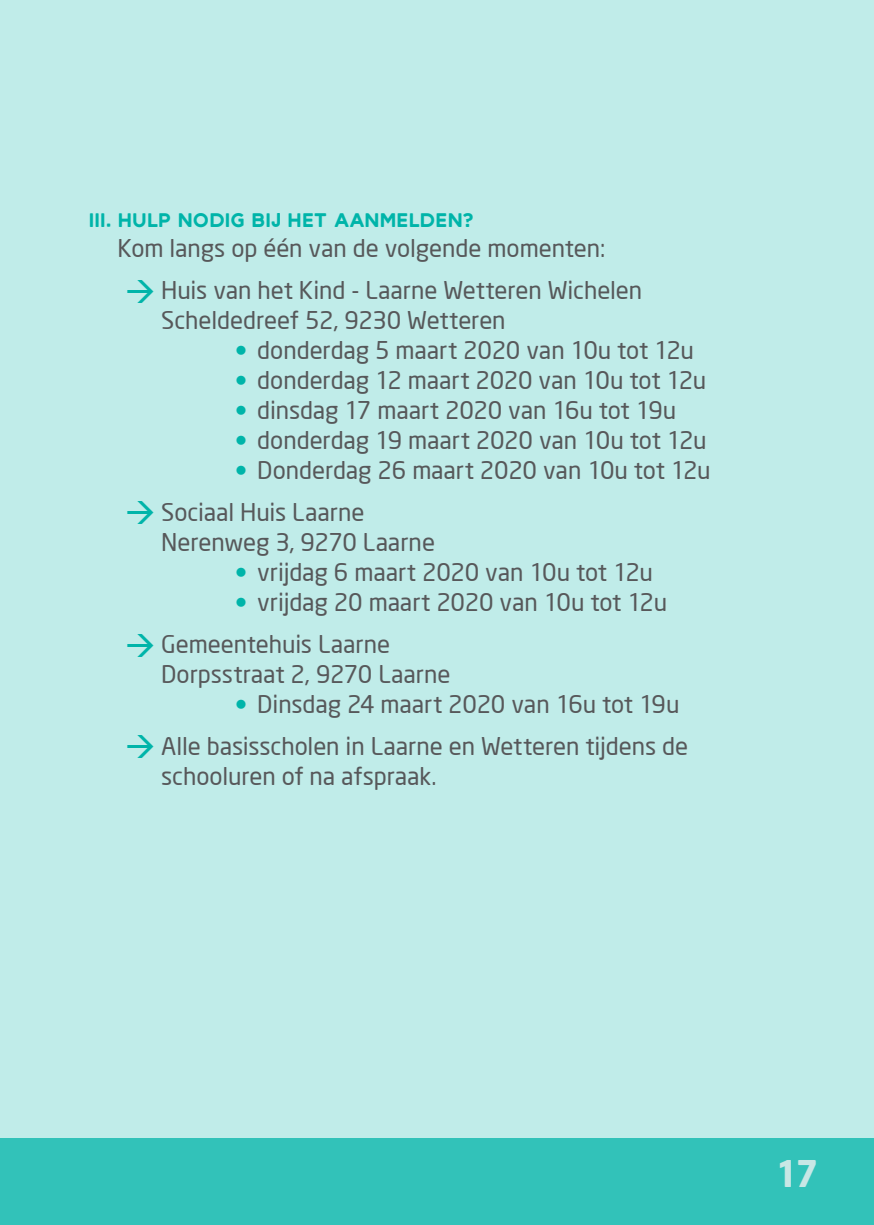
<style>
.page{position:relative;width:874px;height:1225px;background:#fff}
.page>*{position:absolute;margin:0;border:0;box-sizing:border-box;transform-origin:0 0}
.t1{font:700 36px "Neo Sans";color:#c8e7e5}
.t2{font:24px/30px "Neo Sans";letter-spacing:-.005em;color:#57585a}
.t3{font:24px "Wetteren Solid";letter-spacing:.02em;color:#00b4a9}
</style>
<div class="page">
<div style="left:0;top:0;width:873px;height:1225px;background:#c0ece9"></div>
<div style="left:0;top:1138px;width:873px;height:87px;background:#32c2b9"></div>
<p class="t3" style="left:89px;top:208px;width:386px">III. Hulp nodig bij het aanmelden?</p>
<p class="t2" style="left:117px;top:233px;width:489px">Kom langs op één van de volgende momenten:</p>
<p class="t2" style="left:161px;top:275px;width:482px">Huis van het Kind - Laarne Wetteren Wichelen</p>
<p class="t2" style="left:161px;top:305px;width:346px">Scheldedreef 52, 9230 Wetteren</p>
<p class="t2" style="left:257px;top:335px;width:438px">donderdag 5 maart 2020 van 10u tot 12u</p>
<p class="t2" style="left:257px;top:365px;width:450px">donderdag 12 maart 2020 van 10u tot 12u</p>
<p class="t2" style="left:257px;top:395px;width:420px">dinsdag 17 maart 2020 van 16u tot 19u</p>
<p class="t2" style="left:257px;top:425px;width:450px">donderdag 19 maart 2020 van 10u tot 12u</p>
<p class="t2" style="left:257px;top:455px;width:454px">Donderdag 26 maart 2020 van 10u tot 12u</p>
<p class="t2" style="left:161px;top:497px;width:205px">Sociaal Huis Laarne</p>
<p class="t2" style="left:161px;top:527px;width:275px">Nerenweg 3, 9270 Laarne</p>
<p class="t2" style="left:257px;top:557px;width:397px">vrijdag 6 maart 2020 van 10u tot 12u</p>
<p class="t2" style="left:257px;top:587px;width:411px">vrijdag 20 maart 2020 van 10u tot 12u</p>
<p class="t2" style="left:161px;top:629px;width:230px">Gemeentehuis Laarne</p>
<p class="t2" style="left:161px;top:659px;width:291px">Dorpsstraat 2, 9270 Laarne</p>
<p class="t2" style="left:257px;top:689px;width:423px">Dinsdag 24 maart 2020 van 16u tot 19u</p>
<p class="t2" style="left:161px;top:731px;width:528px">Alle basisscholen in Laarne en Wetteren tijdens de schooluren of na afspraak.</p>
<p class="t1" style="left:775px;top:1151px;width:44px">17</p>
</div>
